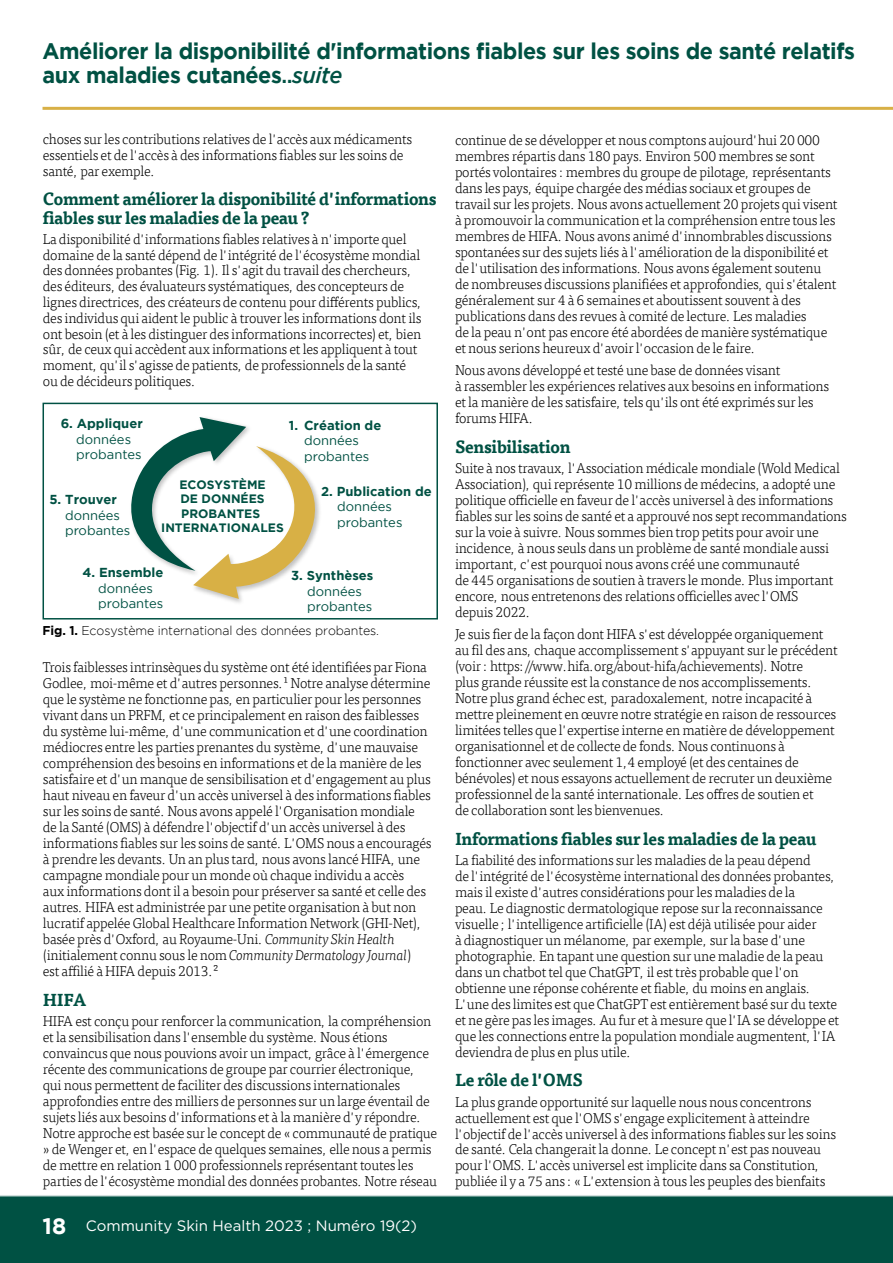
<style>
.page{position:relative;width:893px;height:1263px;background:#fff}
.page>*{position:absolute;margin:0;border:0;box-sizing:border-box;transform-origin:0 0}
.Article_Title{font:700 22.5px/24px "Gotham";letter-spacing:-.02em;color:#005143;scale:.96 1}
.Article_Subheading{font:700 17.25px/18.8px "Tisa Offc";letter-spacing:-.02em;color:#005143}
.t1{font:15px "Gotham";color:#fff}
.t2{font:300 14.25px/16px "Tisa Offc";letter-spacing:-.02em;color:#000}
.t3{font:13.05px/15.6px "Gotham";color:#005143}
.t4{font:300 12.75px "Gotham";letter-spacing:-.01em;color:#000}
.t5{font:700 12.15px/14.5px "Gotham";color:#005143;text-align:center}
.s1{font-weight:500}
.s2{font-weight:500;font-style:italic}
.s3{font-weight:700}
.s4{font-style:italic}
.s5{font-weight:700;font-size:22.5px}
</style>
<div class="page">
<div style="left:0;top:1195px;width:893px;height:68px;background:#005143"></div>
<hr style="left:43px;top:107px;width:850px;height:3px;background:#d8b046">
<svg style="left:131px;top:417px;width:189px;height:182px"></svg>
<div style="left:43px;top:403px;width:395px;height:216px;border:2px solid #005143"></div>
<p class="Article_Title" style="left:43px;top:38px;width:848px">Améliorer la disponibilité d'informations fiables sur les soins de santé relatifs aux maladies cutanées<span class="s1">..</span><span class="s2">suite</span></p>
<p class="t2" style="left:43px;top:132px;width:371px">choses sur les contributions relatives de l'accès aux médicaments essentiels et de l'accès à des informations fiables sur les soins de santé, par exemple.</p>
<p class="Article_Subheading" style="left:43px;top:190px;width:395px">Comment améliorer la disponibilité d'informations fiables sur les maladies de la peau ?</p>
<p class="t2" style="left:43px;top:232px;width:381px">La disponibilité d'informations fiables relatives à n'importe quel domaine de la santé dépend de l'intégrité de l'écosystème mondial des données probantes (Fig. 1). Il s'agit du travail des chercheurs, des éditeurs, des évaluateurs systématiques, des concepteurs de lignes directrices, des créateurs de contenu pour différents publics, des individus qui aident le public à trouver les informations dont ils ont besoin (et à les distinguer des informations incorrectes) et, bien sûr, de ceux qui accèdent aux informations et les appliquent à tout moment, qu'il s'agisse de patients, de professionnels de la santé ou de décideurs politiques.</p>
<p class="t3" style="left:76px;top:416px;width:68px;text-indent:-16px"><span class="s3">6. Appliquer </span>données probantes</p>
<p class="t3" style="left:65px;top:491px;width:67px;text-indent:-16px"><span class="s3">5. Trouver </span>données probantes</p>
<p class="t3" style="left:289px;top:417px;width:94px;text-align:center"><span class="s3">1. Création de </span>données probantes</p>
<p class="t5" style="left:161px;top:477px;width:124px">ECOSYSTÈME<br>DE DONNÉES<br>PROBANTES<br>INTERNATIONALES</p>
<p class="t3" style="left:98px;top:564px;width:67px;text-indent:-16px"><span class="s3">4. Ensemble </span>données probantes</p>
<p class="t3" style="left:307px;top:568px;width:68px;text-indent:-16px"><span class="s3">3. Synthèses </span>données probantes</p>
<p class="t3" style="left:337px;top:483px;width:96px;text-indent:-16px"><span class="s3">2. Publication de </span>données probantes</p>
<p class="t4" style="left:43px;top:624px;width:338px"><span class="s3">Fig. 1.</span> Ecosystème international des données probantes.</p>
<p class="t2" style="left:43px;top:659px;width:390px">Trois faiblesses intrinsèques du système ont été identifiées par Fiona Godlee, moi-même et d'autres personnes.¹ Notre analyse détermine que le système ne fonctionne pas, en particulier pour les personnes vivant dans un PRFM, et ce principalement en raison des faiblesses du système lui-même, d'une communication et d'une coordination médiocres entre les parties prenantes du système, d'une mauvaise compréhension des besoins en informations et de la manière de les satisfaire et d'un manque de sensibilisation et d'engagement au plus haut niveau en faveur d'un accès universel à des informations fiables sur les soins de santé. Nous avons appelé l'Organisation mondiale de la Santé (OMS) à défendre l'objectif d'un accès universel à des informations fiables sur les soins de santé. L'OMS nous a encouragés à prendre les devants. Un an plus tard, nous avons lancé HIFA, une campagne mondiale pour un monde où chaque individu a accès<br>aux informations dont il a besoin pour préserver sa santé et celle des autres. HIFA est administrée par une petite organisation à but non lucratif appelée Global Healthcare Information Network (GHI-Net), basée près d'Oxford, au Royaume-Uni. <span class="s4">Community Skin Health </span>(initialement connu sous le nom <span class="s4">Community Dermatology Journal</span>)<br>est affilié à HIFA depuis 2013.²</p>
<p class="Article_Subheading" style="left:43px;top:991px;width:45px">HIFA</p>
<p class="t2" style="left:43px;top:1014px;width:396px">HIFA est conçu pour renforcer la communication, la compréhension et la sensibilisation dans l'ensemble du système. Nous étions convaincus que nous pouvions avoir un impact, grâce à l'émergence récente des communications de groupe par courrier électronique, qui nous permettent de faciliter des discussions internationales approfondies entre des milliers de personnes sur un large éventail de sujets liés aux besoins d'informations et à la manière d'y répondre.<br>Notre approche est basée sur le concept de « communauté de pratique » de Wenger et, en l'espace de quelques semaines, elle nous a permis de mettre en relation 1 000 professionnels représentant toutes les parties de l'écosystème mondial des données probantes. Notre réseau</p>
<p class="t1" style="left:43px;top:1216px;width:376px"><span class="s5">18</span> Community Skin Health 2023 ; Numéro 19(2)</p>
<p class="t2" style="left:455px;top:133px;width:384px">continue de se développer et nous comptons aujourd'hui 20 000 membres répartis dans 180 pays. Environ 500 membres se sont portés volontaires : membres du groupe de pilotage, représentants dans les pays, équipe chargée des médias sociaux et groupes de travail sur les projets. Nous avons actuellement 20 projets qui visent à promouvoir la communication et la compréhension entre tous les membres de HIFA. Nous avons animé d'innombrables discussions spontanées sur des sujets liés à l'amélioration de la disponibilité et de l'utilisation des informations. Nous avons également soutenu de nombreuses discussions planifiées et approfondies, qui s'étalent généralement sur 4 à 6 semaines et aboutissent souvent à des publications dans des revues à comité de lecture. Les maladies<br>de la peau n'ont pas encore été abordées de manière systématique et nous serions heureux d'avoir l'occasion de le faire.</p>
<p class="t2" style="left:455px;top:363px;width:376px">Nous avons développé et testé une base de données visant<br>à rassembler les expériences relatives aux besoins en informations et la manière de les satisfaire, tels qu'ils ont été exprimés sur les forums HIFA.</p>
<p class="Article_Subheading" style="left:455px;top:438px;width:117px">Sensibilisation</p>
<p class="t2" style="left:455px;top:460px;width:393px">Suite à nos travaux, l'Association médicale mondiale (Wold Medical Association), qui représente 10 millions de médecins, a adopté une politique officielle en faveur de l'accès universel à des informations fiables sur les soins de santé et a approuvé nos sept recommandations sur la voie à suivre. Nous sommes bien trop petits pour avoir une incidence, à nous seuls dans un problème de santé mondiale aussi important, c'est pourquoi nous avons créé une communauté<br>de 445 organisations de soutien à travers le monde. Plus important encore, nous entretenons des relations officielles avec l'OMS<br>depuis 2022.</p>
<p class="t2" style="left:455px;top:627px;width:384px">Je suis fier de la façon dont HIFA s'est développée organiquement au fil des ans, chaque accomplissement s'appuyant sur le précédent (voir : https://www.hifa.org/about-hifa/achievements). Notre<br>plus grande réussite est la constance de nos accomplissements.<br>Notre plus grand échec est, paradoxalement, notre incapacité à mettre pleinement en œuvre notre stratégie en raison de ressources limitées telles que l'expertise interne en matière de développement organisationnel et de collecte de fonds. Nous continuons à fonctionner avec seulement 1,4 employé (et des centaines de bénévoles) et nous essayons actuellement de recruter un deuxième professionnel de la santé internationale. Les offres de soutien et<br>de collaboration sont les bienvenues.</p>
<p class="Article_Subheading" style="left:455px;top:830px;width:363px">Informations fiables sur les maladies de la peau</p>
<p class="t2" style="left:455px;top:852px;width:386px">La fiabilité des informations sur les maladies de la peau dépend<br>de l'intégrité de l'écosystème international des données probantes, mais il existe d'autres considérations pour les maladies de la<br>peau. Le diagnostic dermatologique repose sur la reconnaissance visuelle ; l'intelligence artificielle (IA) est déjà utilisée pour aider<br>à diagnostiquer un mélanome, par exemple, sur la base d'une photographie. En tapant une question sur une maladie de la peau dans un chatbot tel que ChatGPT, il est très probable que l'on obtienne une réponse cohérente et fiable, du moins en anglais.<br>L'une des limites est que ChatGPT est entièrement basé sur du texte et ne gère pas les images. Au fur et à mesure que l'IA se développe et que les connections entre la population mondiale augmentent, l'IA deviendra de plus en plus utile.</p>
<p class="Article_Subheading" style="left:455px;top:1071px;width:129px">Le rôle de l'OMS</p>
<p class="t2" style="left:455px;top:1094px;width:383px">La plus grande opportunité sur laquelle nous nous concentrons actuellement est que l'OMS s'engage explicitement à atteindre l'objectif de l'accès universel à des informations fiables sur les soins de santé. Cela changerait la donne. Le concept n'est pas nouveau pour l'OMS. L'accès universel est implicite dans sa Constitution, publiée il y a 75 ans : « L'extension à tous les peuples des bienfaits</p>
</div>
